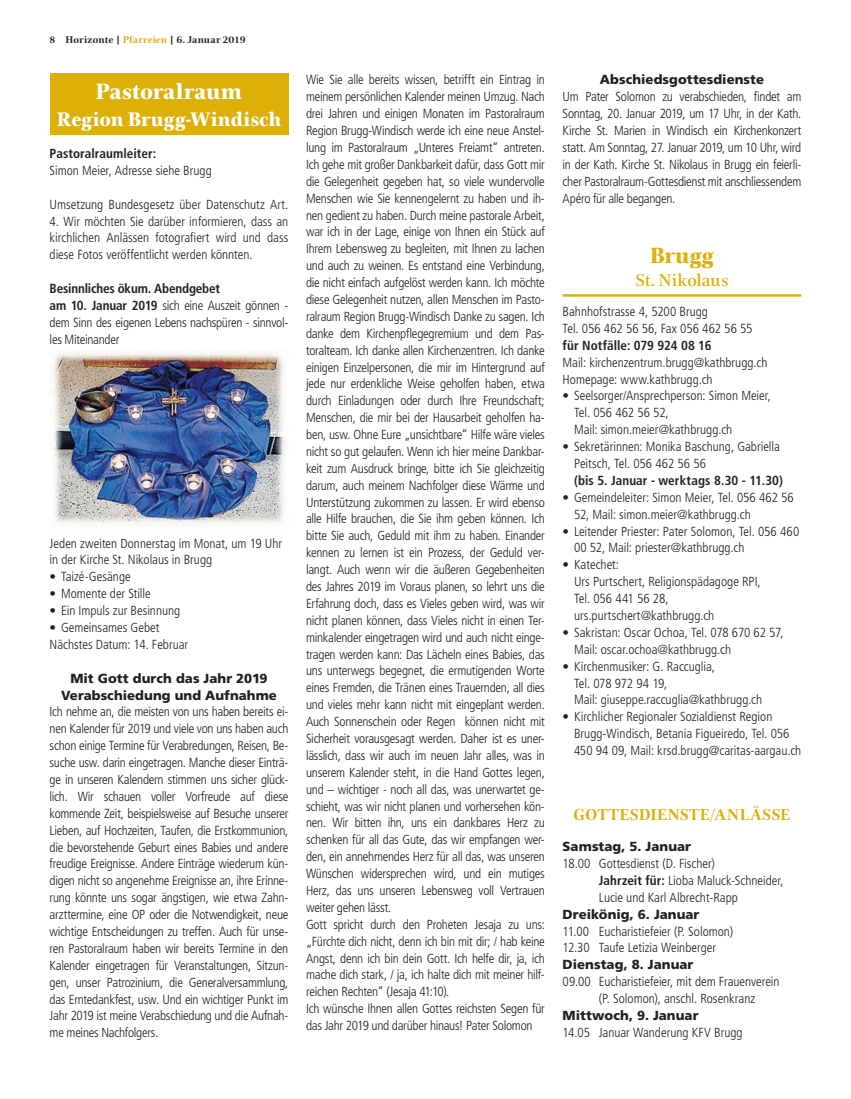
<style>
.page{position:relative;width:851px;height:1099px;background:#fff}
.page>*{position:absolute;margin:0;border:0;box-sizing:border-box;transform-origin:0 0}
.t1{font:800 22.5px "Civita";letter-spacing:-.005em;color:#fff}
.t2{font:800 22.5px "Civita";color:#ddb008}
.t3{font:800 20px "Civita";color:#fff}
.t4{font:500 17.5px "Civita";letter-spacing:-.01em;color:#ddb008}
.t5{font:700 16.12px "Civita";letter-spacing:.015em;color:#ddb008}
.t6{font:300 condensed 13.12px/16.9px "Frutiger LT Std";letter-spacing:-.02em;color:#231f20;text-align:justify}
.t7{font:300 condensed 13.12px/16.9px "Frutiger LT Std";color:#231f20}
.t8{font:900 13.12px/16.9px "Frutiger LT Std";letter-spacing:.005em;color:#231f20;text-align:center}
.t9{font:700 condensed 13.12px "Frutiger LT Std";letter-spacing:.005em;color:#231f20}
.t10{font:700 10px "Civita";letter-spacing:.005em;color:#231f20}
.s1{color:#ddb008}
.s2{font-weight:700}
</style>
<div class="page">
<div style="left:50px;top:74px;width:238px;height:61px;background:#ddb008"></div>
<img style="left:52px;top:352px;width:233px;height:175px">
<hr style="left:562px;top:294px;width:239px;height:3px;background:#ddb008">
<p class="t10" style="left:50px;top:33px;width:198px">8 Horizonte | <span class="s1">Pfarreien</span> | 6. Januar 2019</p>
<h1 class="t1" style="left:96px;top:76px;width:148px">Pastoralraum</h1>
<h2 class="t3" style="left:57px;top:106px;width:226px">Region Brugg-Windisch</h2>
<p class="t9" style="left:50px;top:146px;width:108px">Pastoralraumleiter:</p>
<p class="t7" style="left:50px;top:162px;width:164px">Simon Meier, Adresse siehe Brugg</p>
<p class="t7" style="left:50px;top:196px;width:240px">Umsetzung Bundesgesetz über Datenschutz Art.</p>
<p class="t6" style="left:50px;top:213px;width:240px">4. Wir möchten Sie darüber informieren, dass an kirchlichen Anlässen fotografiert wird und dass diese Fotos veröffentlicht werden könnten.</p>
<p class="t6" style="left:50px;top:280px;width:240px;text-align:left"><span class="s2">Besinnliches ökum. Abendgebet<br>am 10. Januar 2019</span> sich eine Auszeit gönnen - dem Sinn des eigenen Lebens nachspüren - sinnvol&shy;les Miteinander</p>
<p class="t7" style="left:50px;top:534px;width:234px">Jeden zweiten Donnerstag im Monat, um 19 Uhr in der Kirche St. Nikolaus in Brugg</p>
<p class="t7" style="left:50px;top:568px;width:83px">• Taizé-Gesänge</p>
<p class="t7" style="left:50px;top:585px;width:103px">• Momente der Stille</p>
<p class="t6" style="left:50px;top:602px;width:132px">• Ein Impuls zur Besinnung</p>
<p class="t7" style="left:50px;top:619px;width:140px">• Gemeinsames Gebet<br>Nächstes Datum: 14. Februar</p>
<p class="t8" style="left:61px;top:669px;width:217px">Mit Gott durch das Jahr 2019<br>Verabschiedung und Aufnahme</p>
<p class="t6" style="left:50px;top:703px;width:240px">Ich nehme an, die meisten von uns haben bereits ei&shy;nen Kalender für 2019 und viele von uns haben auch schon einige Termine für Verabredungen, Reisen, Be&shy;suche usw. darin eingetragen. Manche dieser Einträ&shy;ge in unseren Kalendern stimmen uns sicher glück&shy;lich. Wir schauen voller Vorfreude auf diese kommende Zeit, beispielsweise auf Besuche unserer Lieben, auf Hochzeiten, Taufen, die Erstkommunion, die bevorstehende Geburt eines Babies und andere freudige Ereignisse. Andere Einträge wiederum kün&shy;digen nicht so angenehme Ereignisse an, ihre Erinne&shy;rung könnte uns sogar ängstigen, wie etwa Zahn&shy;arzttermine, eine OP oder die Notwendigkeit, neue wichtige Entscheidungen zu treffen. Auch für unse&shy;ren Pastoralraum haben wir bereits Termine in den Kalender eingetragen für Veranstaltungen, Sitzun&shy;gen, unser Patrozinium, die Generalversammlung, das Erntedankfest, usw. Und ein wichtiger Punkt im Jahr 2019 ist meine Verabschiedung und die Aufnah&shy;me meines Nachfolgers.</p>
<p class="t6" style="left:306px;top:72px;width:240px;text-align:left">Wie Sie alle bereits wissen, betrifft ein Eintrag in meinem persönlichen Kalender meinen Umzug. Nach drei Jahren und einigen Monaten im Pastoralraum Region Brugg-Windisch werde ich eine neue Anstel&shy;lung im Pastoralraum „Unteres Freiamt“ antreten.<br>Ich gehe mit großer Dankbarkeit dafür, dass Gott mir die Gelegenheit gegeben hat, so viele wundervolle Menschen wie Sie kennengelernt zu haben und ih&shy;nen gedient zu haben. Durch meine pastorale Arbeit, war ich in der Lage, einige von Ihnen ein Stück auf Ihrem Lebensweg zu begleiten, mit Ihnen zu lachen und auch zu weinen. Es entstand eine Verbindung, die nicht einfach aufgelöst werden kann. Ich möchte diese Gelegenheit nutzen, allen Menschen im Pasto&shy;ralraum Region Brugg-Windisch Danke zu sagen. Ich danke dem Kirchenpflegegremium und dem Pas&shy;toralteam. Ich danke allen Kirchenzentren. Ich danke einigen Einzelpersonen, die mir im Hintergrund auf jede nur erdenkliche Weise geholfen haben, etwa durch Einladungen oder durch Ihre Freundschaft; Menschen, die mir bei der Hausarbeit geholfen ha&shy;ben, usw. Ohne Eure „unsichtbare“ Hilfe wäre vieles nicht so gut gelaufen. Wenn ich hier meine Dankbar&shy;keit zum Ausdruck bringe, bitte ich Sie gleichzeitig darum, auch meinem Nachfolger diese Wärme und Unterstützung zukommen zu lassen. Er wird ebenso alle Hilfe brauchen, die Sie ihm geben können. Ich bitte Sie auch, Geduld mit ihm zu haben. Einander kennen zu lernen ist ein Prozess, der Geduld ver&shy;langt. Auch wenn wir die äußeren Gegebenheiten des Jahres 2019 im Voraus planen, so lehrt uns die Erfahrung doch, dass es Vieles geben wird, was wir nicht planen können, dass Vieles nicht in einen Ter&shy;minkalender eingetragen wird und auch nicht einge&shy;tragen werden kann: Das Lächeln eines Babies, das uns unterwegs begegnet, die ermutigenden Worte eines Fremden, die Tränen eines Trauernden, all dies und vieles mehr kann nicht mit eingeplant werden.<br>Auch Sonnenschein oder Regen können nicht mit Sicherheit vorausgesagt werden. Daher ist es uner&shy;lässlich, dass wir auch im neuen Jahr alles, was in unserem Kalender steht, in die Hand Gottes legen, und – wichtiger - noch all das, was unerwartet ge&shy;schieht, was wir nicht planen und vorhersehen kön&shy;nen. Wir bitten ihn, uns ein dankbares Herz zu schenken für all das Gute, das wir empfangen wer&shy;den, ein annehmendes Herz für all das, was unseren Wünschen widersprechen wird, und ein mutiges Herz, das uns unseren Lebensweg voll Vertrauen weiter gehen lässt.<br>Gott spricht durch den Proheten Jesaja zu uns: „Fürchte dich nicht, denn ich bin mit dir; / hab keine Angst, denn ich bin dein Gott. Ich helfe dir, ja, ich mache dich stark, / ja, ich halte dich mit meiner hilf&shy;reichen Rechten“ (Jesaja 41:10).<br>Ich wünsche Ihnen allen Gottes reichsten Segen für das Jahr 2019 und darüber hinaus! Pater Solomon</p>
<p class="t8" style="left:599px;top:71px;width:166px">Abschiedsgottesdienste</p>
<p class="t6" style="left:562px;top:88px;width:240px">Um Pater Solomon zu verabschieden, findet am Sonntag, 20. Januar 2019, um 17 Uhr, in der Kath.<br>Kirche St. Marien in Windisch ein Kirchenkonzert statt. Am Sonntag, 27. Januar 2019, um 10 Uhr, wird in der Kath. Kirche St. Nikolaus in Brugg ein feierli&shy;cher Pastoralraum-Gottesdienst mit anschliessendem Apéro für alle begangen.</p>
<h1 class="t2" style="left:649px;top:240px;width:66px">Brugg</h1>
<h3 class="t4" style="left:635px;top:268px;width:94px">St. Nikolaus</h3>
<p class="t7" style="left:562px;top:303px;width:191px">Bahnhofstrasse 4, 5200 Brugg<br>Tel. 056 462 56 56, Fax 056 462 56 55</p>
<p class="t9" style="left:562px;top:337px;width:150px">für Notfälle: 079 924 08 16</p>
<p class="t7" style="left:562px;top:354px;width:206px">Mail: kirchenzentrum.brugg@kathbrugg.ch<br>Homepage: www.kathbrugg.ch</p>
<p class="t7" style="left:574px;top:387px;width:198px;text-indent:-11px">• Seelsorger/Ansprechperson: Simon Meier,<br>Tel. 056 462 56 52,<br>Mail: simon.meier@kathbrugg.ch</p>
<p class="t7" style="left:574px;top:438px;width:207px;text-indent:-11px">• Sekretärinnen: Monika Baschung, Gabriella<br>Peitsch, Tel. 056 462 56 56</p>
<p class="t9" style="left:574px;top:472px;width:210px">(bis 5. Januar - werktags 8.30 - 11.30)</p>
<p class="t7" style="left:574px;top:489px;width:221px;text-indent:-11px">• Gemeindeleiter: Simon Meier, Tel. 056 462 56<br>52, Mail: simon.meier@kathbrugg.ch</p>
<p class="t7" style="left:574px;top:522px;width:227px;text-indent:-11px">• Leitender Priester: Pater Solomon, Tel. 056 460<br>00 52, Mail: priester@kathbrugg.ch</p>
<p class="t7" style="left:574px;top:556px;width:188px;text-indent:-11px">• Katechet:<br>Urs Purtschert, Religionspädagoge RPI,<br>Tel. 056 441 56 28, urs.purtschert@kathbrugg.ch</p>
<p class="t7" style="left:574px;top:624px;width:211px;text-indent:-11px">• Sakristan: Oscar Ochoa, Tel. 078 670 62 57,<br>Mail: oscar.ochoa@kathbrugg.ch</p>
<p class="t7" style="left:574px;top:658px;width:190px;text-indent:-11px">• Kirchenmusiker: G. Raccuglia,<br>Tel. 078 972 94 19,<br>Mail: giuseppe.raccuglia@kathbrugg.ch</p>
<p class="t7" style="left:574px;top:708px;width:229px;text-indent:-11px">• Kirchlicher Regionaler Sozialdienst Region<br>Brugg-Windisch, Betania Figueiredo, Tel. 056<br>450 94 09, Mail: krsd.brugg@caritas-aargau.ch</p>
<p class="t5" style="left:573px;top:803px;width:218px">GOTTESDIENSTE/ANLÄSSE</p>
<p class="t8" style="left:562px;top:838px;width:130px">Samstag, 5. Januar</p>
<p class="t7" style="left:598px;top:855px;width:186px;text-indent:-36px">18.00 Gottesdienst (D. Fischer)<br><span class="s2">Jahrzeit für:</span> Lioba Maluck-Schneider,<br>Lucie und Karl Albrecht-Rapp</p>
<p class="t8" style="left:562px;top:905px;width:138px">Dreikönig, 6. Januar</p>
<p class="t7" style="left:562px;top:922px;width:172px">11.00 Eucharistiefeier (P. Solomon)<br>12.30 Taufe Letizia Weinberger</p>
<p class="t8" style="left:562px;top:956px;width:132px">Dienstag, 8. Januar</p>
<p class="t7" style="left:598px;top:973px;width:182px;text-indent:-36px">09.00 Eucharistiefeier, mit dem Frauenverein (P. Solomon), anschl. Rosenkranz</p>
<p class="t8" style="left:562px;top:1006px;width:137px">Mittwoch, 9. Januar</p>
<p class="t7" style="left:562px;top:1024px;width:182px">14.05 Januar Wanderung KFV Brugg</p>
</div>
